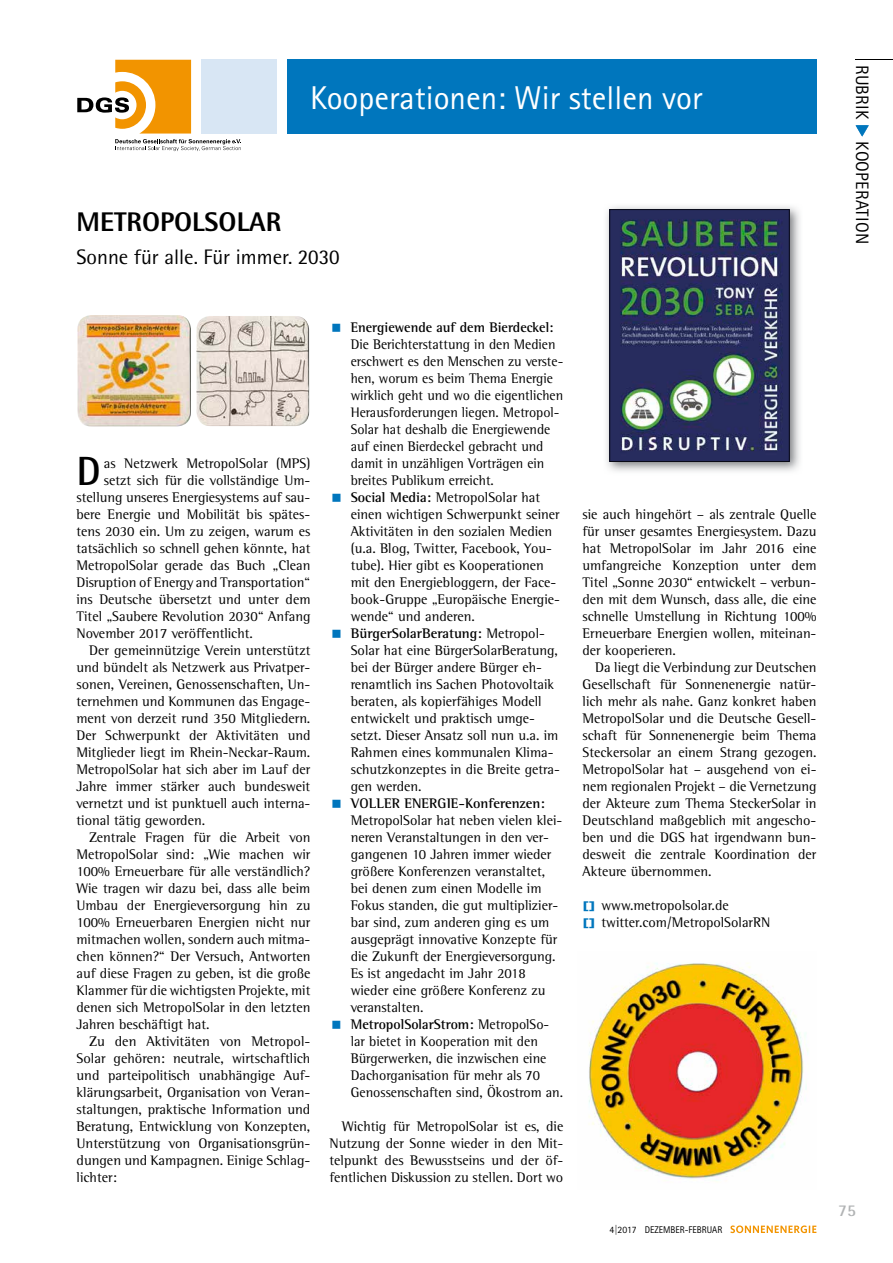
<style>
.page{position:relative;width:893px;height:1263px;background:#fff}
.page>*{position:absolute;margin:0;border:0;box-sizing:border-box;transform-origin:0 0}
.t1{font:700 40.8px "Rotis Semi Sans Std";color:#000}
.t2{font:33px "Rotis Sans Serif Std";color:#fff}
.t3{font:800 27px "Rotis Semi Sans Std";color:#000}
.t4{font:21px "Rotis Semi Sans Std";color:#000}
.t5{font:18px "Rotis Sans Serif Std";letter-spacing:.01em;color:#000}
.t6{font:700 16.5px "Rotis Semi Sans Std";color:#b1b3b4}
.t7{font:14.25px/17px "Rotis Semi Serif Std";color:#000}
.t8{font:700 14.25px "Rotis Semi Serif Std";color:#000}
.t9{font:9.75px "Rotis Sans Serif Std";color:#000}
.s1{color:#0076bd}
.s2{font-weight:700}
.s3{font-family:"Arial";font-weight:700;font-size:10.65px;color:#0076bd}
</style>
<div class="page">
<svg style="left:730px;top:1225px;width:86px;height:8px"></svg>
<hr style="left:855px;top:59px;width:38px;height:1px;background:#000">
<svg style="left:856px;top:125px;width:13px;height:12px"></svg>
<div style="left:287px;top:60px;width:529px;height:74px;background:#0076bd"></div>
<svg style="left:77px;top:60px;width:164px;height:91px"></svg>
<div style="left:202px;top:60px;width:75px;height:74px;background:#d8e6f4"></div>
<img style="left:606px;top:206px;width:194px;height:266px">
<img style="left:609px;top:209px;width:181px;height:253px">
<img style="left:589px;top:963px;width:218px;height:219px">
<img style="left:77px;top:315px;width:114px;height:111px">
<img style="left:196px;top:316px;width:113px;height:110px">
<h2 class="t2" style="left:310px;top:78px;width:394px">Kooperationen: Wir stellen vor</h2>
<h3 class="t3" style="left:77px;top:205px;width:206px">METROPOLSOLAR</h3>
<h3 class="t4" style="left:77px;top:244px;width:265px">Sonne für alle. Für immer. 2030</h3>
<p class="t5" style="left:873px;top:65px;width:181px;rotate:90deg">RUBRIK <span class="s1">◆</span> KOOPERATION</p>
<h1 class="t1" style="left:77px;top:446px;width:26px">D</h1>
<p class="t7" style="left:104px;top:454px;width:208px">as Netzwerk MetropolSolar (MPS)</p>
<p class="t7" style="left:104px;top:471px;width:208px">setzt sich für die vollständige Um-</p>
<p class="t7" style="left:77px;top:488px;width:235px">stellung unseres Energiesystems auf sau-</p>
<p class="t7" style="left:77px;top:505px;width:235px">bere Energie und Mobilität bis spätes-</p>
<p class="t7" style="left:77px;top:522px;width:235px">tens 2030 ein. Um zu zeigen, warum es</p>
<p class="t7" style="left:77px;top:539px;width:235px">tatsächlich so schnell gehen könnte, hat</p>
<p class="t7" style="left:77px;top:557px;width:235px">MetropolSolar gerade das Buch „Clean</p>
<p class="t7" style="left:77px;top:574px;width:235px">Disruption of Energy and Transportation“</p>
<p class="t7" style="left:77px;top:591px;width:235px">ins Deutsche übersetzt und unter dem</p>
<p class="t7" style="left:77px;top:608px;width:235px">Titel „Saubere Revolution 2030“ Anfang</p>
<p class="t7" style="left:77px;top:625px;width:178px">November 2017 veröffentlicht.</p>
<p class="t7" style="left:89px;top:642px;width:223px">Der gemeinnützige Verein unterstützt</p>
<p class="t7" style="left:77px;top:659px;width:235px">und bündelt als Netzwerk aus Privatper-</p>
<p class="t7" style="left:77px;top:676px;width:235px">sonen, Vereinen, Genossenschaften, Un-</p>
<p class="t7" style="left:77px;top:693px;width:235px">ternehmen und Kommunen das Engage-</p>
<p class="t7" style="left:77px;top:710px;width:235px">ment von derzeit rund 350 Mitgliedern.</p>
<p class="t7" style="left:77px;top:727px;width:235px">Der Schwerpunkt der Aktivitäten und</p>
<p class="t7" style="left:77px;top:744px;width:235px">Mitglieder liegt im Rhein-Neckar-Raum.</p>
<p class="t7" style="left:77px;top:761px;width:235px">MetropolSolar hat sich aber im Lauf der</p>
<p class="t7" style="left:77px;top:778px;width:235px">Jahre immer stärker auch bundesweit</p>
<p class="t7" style="left:77px;top:795px;width:235px">vernetzt und ist punktuell auch interna-</p>
<p class="t7" style="left:77px;top:812px;width:130px">tional tätig geworden.</p>
<p class="t7" style="left:89px;top:829px;width:223px">Zentrale Fragen für die Arbeit von</p>
<p class="t7" style="left:77px;top:846px;width:235px">MetropolSolar sind: „Wie machen wir</p>
<p class="t7" style="left:77px;top:863px;width:235px">100% Erneuerbare für alle verständlich?</p>
<p class="t7" style="left:77px;top:880px;width:235px">Wie tragen wir dazu bei, dass alle beim</p>
<p class="t7" style="left:77px;top:897px;width:235px">Umbau der Energieversorgung hin zu</p>
<p class="t7" style="left:77px;top:914px;width:235px">100% Erneuerbaren Energien nicht nur</p>
<p class="t7" style="left:77px;top:931px;width:235px">mitmachen wollen, sondern auch mitma-</p>
<p class="t7" style="left:77px;top:948px;width:235px">chen können?“ Der Versuch, Antworten</p>
<p class="t7" style="left:77px;top:965px;width:235px">auf diese Fragen zu geben, ist die große</p>
<p class="t7" style="left:77px;top:982px;width:235px">Klammer für die wichtigsten Projekte, mit</p>
<p class="t7" style="left:77px;top:999px;width:235px">denen sich MetropolSolar in den letzten</p>
<p class="t7" style="left:77px;top:1016px;width:135px">Jahren beschäftigt hat.</p>
<p class="t7" style="left:89px;top:1033px;width:223px">Zu den Aktivitäten von Metropol-</p>
<p class="t7" style="left:77px;top:1050px;width:235px">Solar gehören: neutrale, wirtschaftlich</p>
<p class="t7" style="left:77px;top:1067px;width:235px">und parteipolitisch unabhängige Auf-</p>
<p class="t7" style="left:77px;top:1084px;width:235px">klärungsarbeit, Organisation von Veran-</p>
<p class="t7" style="left:77px;top:1101px;width:235px">staltungen, praktische Information und</p>
<p class="t7" style="left:77px;top:1118px;width:235px">Beratung, Entwicklung von Konzepten,</p>
<p class="t7" style="left:77px;top:1135px;width:235px">Unterstützung von Organisationsgrün-</p>
<p class="t7" style="left:77px;top:1152px;width:235px">dungen und Kampagnen. Einige Schlag-</p>
<p class="t7" style="left:77px;top:1169px;width:42px">lichter:</p>
<p class="t8" style="left:351px;top:318px;width:204px">Energiewende auf dem Bierdeckel:</p>
<p class="t7" style="left:351px;top:335px;width:214px">Die Berichterstattung in den Medien erschwert es den Menschen zu verste&shy;hen, worum es beim Thema Energie wirklich geht und wo die eigentlichen Herausforderungen liegen. Metropol-Solar hat deshalb die Energiewende auf einen Bierdeckel gebracht und damit in unzähligen Vorträgen ein breites Publikum erreicht.<br><span class="s2">Social Media:</span> MetropolSolar hat einen wichtigen Schwerpunkt seiner Aktivitäten in den sozialen Medien (u.a. Blog, Twitter, Facebook, You&shy;tube). Hier gibt es Kooperationen mit den Energiebloggern, der Face&shy;book-Gruppe „Europäische Energie&shy;wende“ und anderen.<br><span class="s2">BürgerSolarBeratung:</span> Metropol-Solar hat eine BürgerSolarBeratung, bei der Bürger andere Bürger eh&shy;renamtlich ins Sachen Photovoltaik beraten, als kopierfähiges Modell entwickelt und praktisch umge&shy;setzt. Dieser Ansatz soll nun u.a. im Rahmen eines kommunalen Klima&shy;schutzkonzeptes in die Breite getra&shy;gen werden.</p>
<p class="t8" style="left:351px;top:795px;width:196px">VOLLER ENERGIE-Konferenzen:</p>
<p class="t7" style="left:351px;top:812px;width:214px">MetropolSolar hat neben vielen klei&shy;neren Veranstaltungen in den ver&shy;gangenen 10 Jahren immer wieder größere Konferenzen veranstaltet, bei denen zum einen Modelle im Fokus standen, die gut multiplizier&shy;bar sind, zum anderen ging es um ausgeprägt innovative Konzepte für die Zukunft der Energieversorgung.<br>Es ist angedacht im Jahr 2018 wieder eine größere Konferenz zu veranstalten.<br><span class="s2">MetropolSolarStrom:</span> MetropolSo&shy;lar bietet in Kooperation mit den Bürgerwerken, die inzwischen eine Dachorganisation für mehr als 70<br>Genossenschaften sind, Ökostrom an.</p>
<p class="t7" style="left:329px;top:1118px;width:235px;text-align:justify;text-indent:13px">Wichtig für MetropolSolar ist es, die Nutzung der Sonne wieder in den Mit&shy;telpunkt des Bewusstseins und der öf&shy;fentlichen Diskussion zu stellen. Dort wo</p>
<p class="t7" style="left:583px;top:505px;width:235px;text-align:justify">sie auch hingehört – als zentrale Quelle für unser gesamtes Energiesystem. Dazu hat MetropolSolar im Jahr 2016 eine umfangreiche Konzeption unter dem Titel „Sonne 2030“ entwickelt – verbun&shy;den mit dem Wunsch, dass alle, die eine schnelle Umstellung in Richtung 100% Erneuerbare Energien wollen, miteinan&shy;der kooperieren.</p>
<p class="t7" style="left:583px;top:659px;width:235px;text-align:justify;text-indent:13px">Da liegt die Verbindung zur Deutschen Gesellschaft für Sonnenenergie natür&shy;lich mehr als nahe. Ganz konkret haben MetropolSolar und die Deutsche Gesell&shy;schaft für Sonnenenergie beim Thema Steckersolar an einem Strang gezogen.<br>MetropolSolar hat – ausgehend von ei&shy;nem regionalen Projekt – die Vernetzung der Akteure zum Thema SteckerSolar in Deutschland maßgeblich mit angescho&shy;ben und die DGS hat irgendwann bun&shy;desweit die zentrale Koordination der Akteure übernommen.</p>
<p class="t7" style="left:583px;top:897px;width:189px"><span class="s3">[]</span> www.metropolsolar.de<br><span class="s3">[]</span> twitter.com/MetropolSolarRN</p>
<p class="t9" style="left:609px;top:1223px;width:114px">4|2017 DEZEMBER-FEBRUAR</p>
<p class="t6" style="left:838px;top:1200px;width:19px">75</p>
</div>
